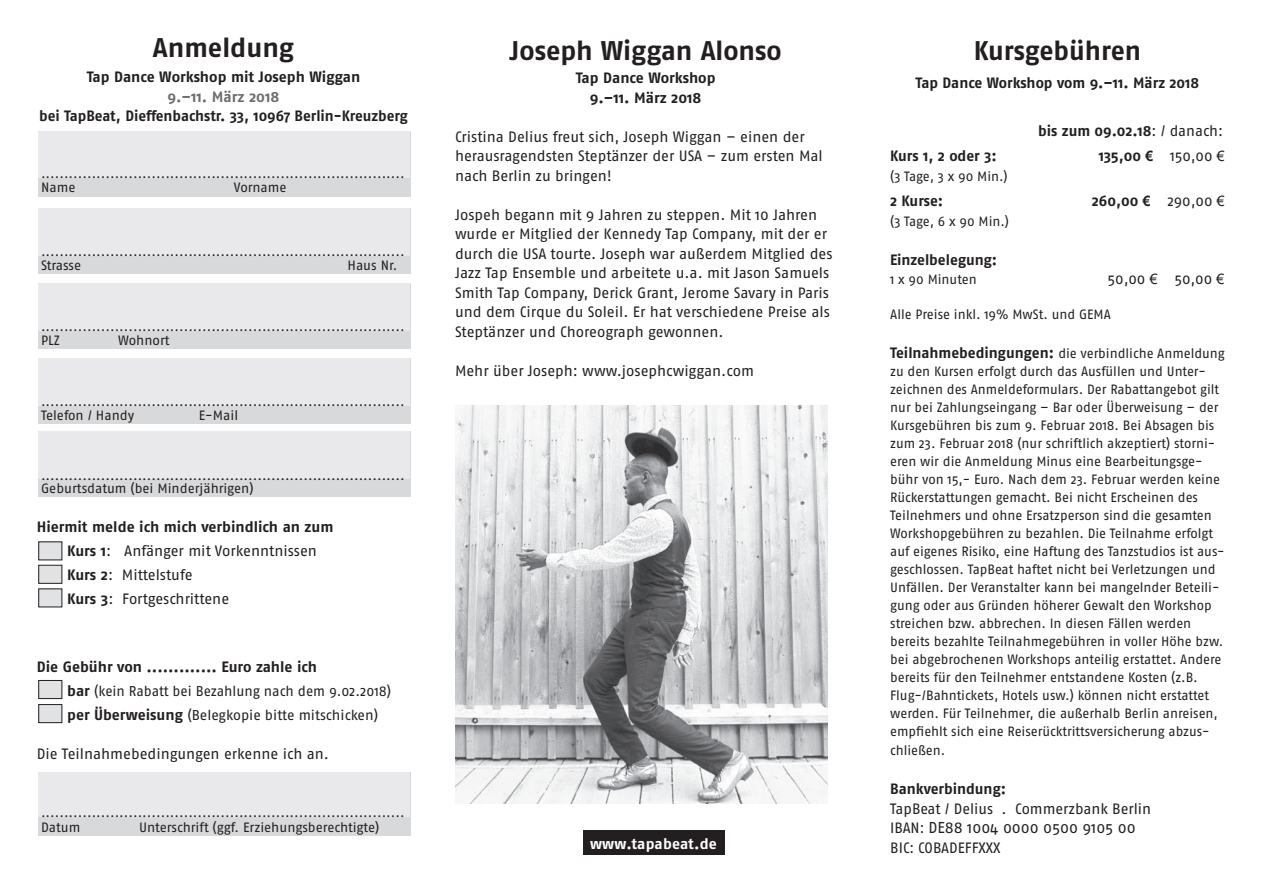
<style>
.page{position:relative;width:1263px;height:893px;background:#fff}
.page>*{position:absolute;margin:0;border:0;box-sizing:border-box;transform-origin:0 0}
.Überschrift_1{font:700 27px "Fago No";color:#231f20}
.t1{font:15.75px "Fago No";color:#231f20}
.t2{font:15px/19.5px "Fago No";letter-spacing:-.005em;color:#231f20}
.Überschrift_2_klein{font:700 15px "Fago No";color:#231f20}
.t3{font:700 15px "Fago No";letter-spacing:.01em;color:#fff}
.Überschrift_2_klein-2{font:700 15px "Fago No";color:#6c6d70}
.t4{font:14.25px "Fago No";letter-spacing:-.005em;color:#231f20}
.t5{font:13.5px/18px "Fago No";letter-spacing:-.005em;color:#231f20}
.s1{font-weight:700}
.s2{font-weight:700;font-size:15px}
.s3{font-weight:400}
.s4{font-family:"Arial";font-size:14.25px}
.s5{font-family:"Arial";font-weight:400;font-size:14.25px}
.s6{font-size:15px}
</style>
<div class="page">
<div style="left:583px;top:831px;width:141px;height:24px;background:#231f20"></div>
<div style="left:38px;top:132px;width:372px;height:65px;background:#d8d9db"></div>
<div style="left:38px;top:208px;width:372px;height:65px;background:#d8d9db"></div>
<div style="left:38px;top:283px;width:372px;height:65px;background:#d8d9db"></div>
<div style="left:38px;top:358px;width:372px;height:65px;background:#d8d9db"></div>
<div style="left:38px;top:432px;width:372px;height:65px;background:#d8d9db"></div>
<div style="left:38px;top:131px;width:372px;height:47px;background:#e9e9eb"></div>
<div style="left:38px;top:207px;width:372px;height:49px;background:#e9e9eb"></div>
<div style="left:38px;top:281px;width:372px;height:50px;background:#e9e9eb"></div>
<div style="left:38px;top:356px;width:372px;height:50px;background:#e9e9eb"></div>
<div style="left:38px;top:431px;width:372px;height:48px;background:#e9e9eb"></div>
<div style="left:38px;top:772px;width:372px;height:63px;background:#d8d9db"></div>
<div style="left:38px;top:771px;width:372px;height:46px;background:#e9e9eb"></div>
<div style="left:39px;top:542px;width:23px;height:18px;background:#e1e2e4"></div>
<div style="left:39px;top:565px;width:23px;height:18px;background:#e1e2e4"></div>
<div style="left:38px;top:565px;width:24px;height:19px;border:1px solid #231f20"></div>
<div style="left:39px;top:589px;width:23px;height:18px;background:#e1e2e4"></div>
<div style="left:39px;top:680px;width:23px;height:18px;background:#e1e2e4"></div>
<div style="left:38px;top:680px;width:24px;height:19px;border:1px solid #231f20"></div>
<div style="left:39px;top:705px;width:23px;height:18px;background:#e1e2e4"></div>
<div style="left:38px;top:704px;width:24px;height:19px;border:1px solid #231f20"></div>
<img style="left:455px;top:406px;width:372px;height:397px">
<p class="Überschrift_1" style="left:153px;top:31px;width:143px">Anmeldung</p>
<p class="Überschrift_2_klein" style="left:87px;top:68px;width:275px">Tap Dance Workshop mit Joseph Wiggan</p>
<p class="Überschrift_2_klein-2" style="left:168px;top:88px;width:113px">9.–11. März 2018</p>
<p class="Überschrift_2_klein" style="left:39px;top:107px;width:370px">bei TapBeat, Dieffenbachstr. 33, 10967 Berlin-Kreuzberg</p>
<p class="t5" style="left:41px;top:164px;width:365px">...............................................................................</p>
<p class="t5" style="left:41px;top:178px;width:36px">Name</p>
<p class="t5" style="left:234px;top:178px;width:54px">Vorname</p>
<p class="t5" style="left:41px;top:242px;width:365px">...............................................................................</p>
<p class="t5" style="left:41px;top:256px;width:42px">Strasse</p>
<p class="t5" style="left:348px;top:256px;width:51px">Haus Nr.</p>
<p class="t5" style="left:41px;top:317px;width:365px">...............................................................................</p>
<p class="t5" style="left:41px;top:331px;width:20px">PLZ</p>
<p class="t5" style="left:118px;top:331px;width:53px">Wohnort</p>
<p class="t5" style="left:41px;top:392px;width:365px">...............................................................................</p>
<p class="t5" style="left:41px;top:406px;width:95px">Telefon / Handy</p>
<p class="t5" style="left:199px;top:406px;width:41px">E-Mail</p>
<p class="t5" style="left:41px;top:466px;width:365px">...............................................................................</p>
<p class="t5" style="left:41px;top:479px;width:214px">Geburtsdatum (bei Minderjährigen)</p>
<p class="Überschrift_2_klein" style="left:37px;top:518px;width:298px">Hiermit melde ich mich verbindlich an zum</p>
<p class="t2" style="left:67px;top:541px;width:251px"><span class="s1">Kurs 1</span>: Anfänger mit Vorkenntnissen</p>
<p class="t2" style="left:67px;top:565px;width:127px"><span class="s1">Kurs 2</span>: Mittelstufe</p>
<p class="t2" style="left:67px;top:589px;width:163px"><span class="s1">Kurs 3</span>: Fortgeschrittene</p>
<p class="Überschrift_2_klein" style="left:37px;top:658px;width:282px">Die Gebühr von ............. Euro zahle ich</p>
<p class="t4" style="left:67px;top:683px;width:325px"><span class="s2">bar</span> (kein Rabatt bei Bezahlung nach dem 9.02.2018)</p>
<p class="t4" style="left:67px;top:707px;width:312px"><span class="s2">per Überweisung</span> (Belegkopie bitte mitschicken)</p>
<p class="t2" style="left:37px;top:743px;width:294px">Die Teilnahmebedingungen erkenne ich an.</p>
<p class="t5" style="left:41px;top:803px;width:365px">...............................................................................</p>
<p class="t5" style="left:41px;top:818px;width:41px">Datum</p>
<p class="t5" style="left:139px;top:818px;width:242px">Unterschrift (ggf. Erziehungsberechtigte)</p>
<p class="Überschrift_1" style="left:509px;top:34px;width:274px">Joseph Wiggan Alonso</p>
<p class="Überschrift_2_klein" style="left:576px;top:69px;width:141px">Tap Dance Workshop</p>
<p class="Überschrift_2_klein" style="left:590px;top:89px;width:113px">9.–11. März 2018</p>
<p class="t2" style="left:455px;top:127px;width:369px">Cristina Delius freut sich, Joseph Wiggan – einen der herausragendsten Steptänzer der USA – zum ersten Mal nach Berlin zu bringen!</p>
<p class="t2" style="left:455px;top:205px;width:379px">Jospeh begann mit 9 Jahren zu steppen. Mit 10 Jahren wurde er Mitglied der Kennedy Tap Company, mit der er durch die USA tourte. Joseph war außerdem Mitglied des Jazz Tap Ensemble und arbeitete u.a. mit Jason Samuels Smith Tap Company, Derick Grant, Jerome Savary in Paris und dem Cirque du Soleil. Er hat verschiedene Preise als Steptänzer und Choreograph gewonnen.</p>
<p class="t2" style="left:455px;top:361px;width:301px">Mehr über Joseph: www.josephcwiggan.com</p>
<p class="Überschrift_1" style="left:974px;top:34px;width:169px">Kursgebühren</p>
<p class="Überschrift_2_klein" style="left:916px;top:74px;width:285px">Tap Dance Workshop vom 9.–11. März 2018</p>
<p class="Überschrift_2_klein" style="left:1038px;top:122px;width:186px">bis zum 09.02.18<span class="s3">: / danach:</span></p>
<p class="Überschrift_2_klein" style="left:890px;top:147px;width:108px">Kurs 1, 2 oder 3:</p>
<p class="Überschrift_2_klein" style="left:1099px;top:147px;width:127px">135,00 <span class="s4">€</span> <span class="s3">150,00</span> <span class="s5">€</span></p>
<p class="t5" style="left:890px;top:167px;width:119px">(3 Tage, 3 x 90 Min.)</p>
<p class="Überschrift_2_klein" style="left:890px;top:192px;width:55px">2 Kurse:</p>
<p class="Überschrift_2_klein" style="left:1092px;top:192px;width:134px">260,00 <span class="s4">€</span> <span class="s3">290,00</span> <span class="s5">€</span></p>
<p class="t5" style="left:890px;top:212px;width:120px">(3 Tage, 6 x 90 Min.)</p>
<p class="Überschrift_2_klein" style="left:890px;top:251px;width:109px">Einzelbelegung:</p>
<p class="t5" style="left:890px;top:270px;width:88px">1 x 90 Minuten</p>
<p class="t2" style="left:1107px;top:269px;width:118px">50,00 <span class="s4">€</span> 50,00 <span class="s4">€</span></p>
<p class="t5" style="left:890px;top:305px;width:222px">Alle Preise inkl. 19% MwSt. und GEMA</p>
<p class="t5" style="left:890px;top:344px;width:336px"><span class="s2">Teilnahmebedingungen:</span> die verbindliche Anmeldung zu den Kursen erfolgt durch das Ausfüllen und Unter&shy;zeichnen des Anmeldeformulars. Der Rabattangebot gilt nur bei Zahlungseingang – Bar oder Überweisung – der Kursgebühren bis zum 9. Februar 2018. Bei Absagen bis zum 23. Februar 2018 (nur schriftlich akzeptiert) storni&shy;eren wir die Anmeldung Minus eine Bearbeitungsge&shy;bühr von 15,- Euro. Nach dem 23. Februar werden keine Rückerstattungen gemacht. Bei nicht Erscheinen des Teilnehmers und ohne Ersatzperson sind die gesamten Workshopgebühren zu bezahlen. Die Teilnahme erfolgt auf eigenes Risiko, eine Haftung des Tanzstudios ist aus&shy;geschlossen. TapBeat haftet nicht bei Verletzungen und Unfällen. Der Veranstalter kann bei mangelnder Beteili&shy;gung oder aus Gründen höherer Gewalt den Workshop streichen bzw. abbrechen. In diesen Fällen werden bereits bezahlte Teilnahmegebühren in voller Höhe bzw. bei abgebrochenen Workshops anteilig erstattet. Andere bereits für den Teilnehmer entstandene Kosten (z.B.<br>Flug-/Bahntickets, Hotels usw.) können nicht erstattet werden. Für Teilnehmer, die außerhalb Berlin anreisen, empfiehlt sich eine Reiserücktrittsversicherung abzus-</p>
<p class="t5" style="left:890px;top:741px;width:57px">chließen.</p>
<p class="Überschrift_2_klein" style="left:890px;top:780px;width:117px">Bankverbindung:</p>
<p class="t2" style="left:890px;top:798px;width:262px">TapBeat / Delius . Commerzbank Berlin</p>
<p class="t1" style="left:890px;top:819px;width:247px"><span class="s6">IBAN:</span> DE88 1004 0000 0500 9105 00</p>
<p class="t3" style="left:590px;top:834px;width:128px">www.tapabeat.de</p>
<p class="t2" style="left:890px;top:837px;width:112px">BIC: COBADEFFXXX</p>
</div>
